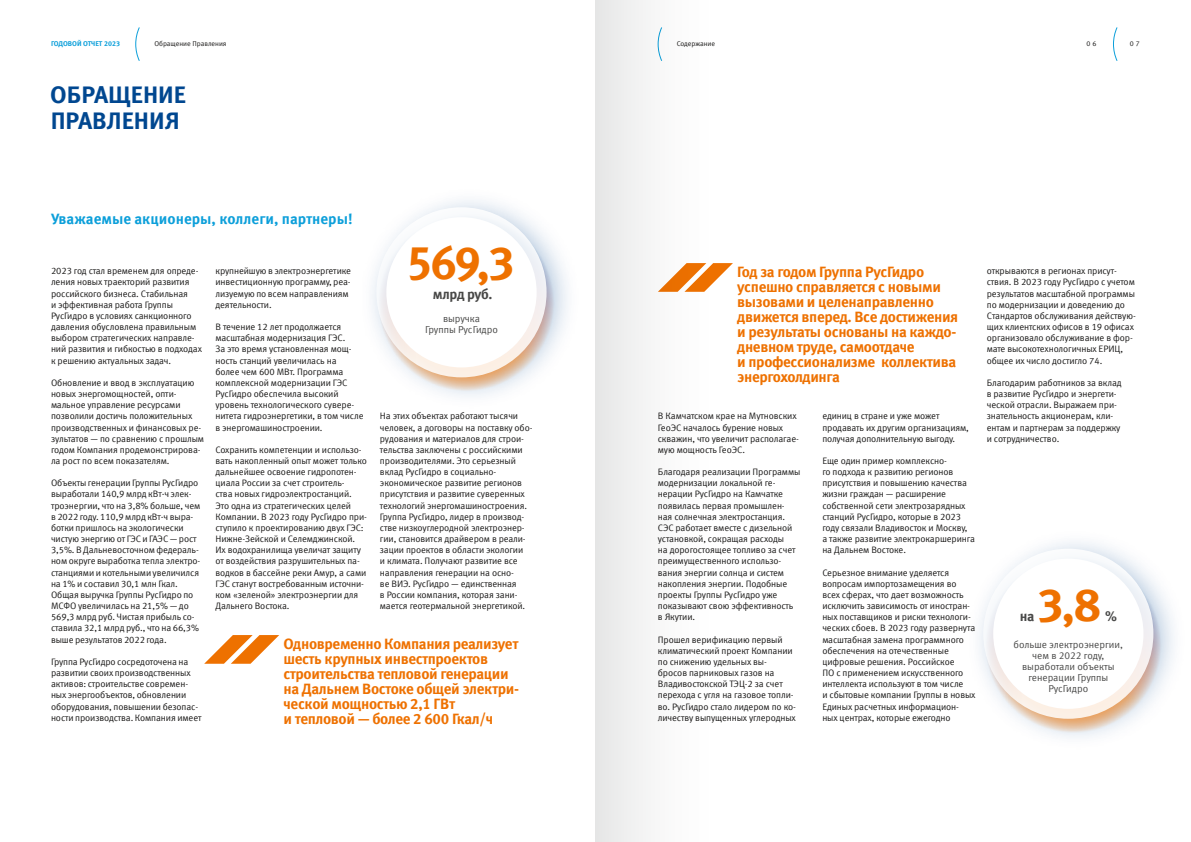
<style>
.page{position:relative;width:1191px;height:842px;background:#fff}
.page>*{position:absolute;margin:0;border:0;box-sizing:border-box;transform-origin:0 0}
.t1{font:700 47px "Meta Offc Pro";color:#ee7100}
.t2{font:700 24px/26px "Meta Offc Pro";color:#004790}
.t3{font:700 15px/15px "Meta Offc Pro";letter-spacing:-.025em;color:#ee7100}
.t4{font:700 15px "Meta Offc Pro";color:#0c9fda}
.t5{font:700 14px "Meta Offc Pro";letter-spacing:-.025em;color:#484847}
.t6{font:10px/11px "Meta Offc Pro Norm";color:#484847;text-align:center}
.t7{font:9.3px/11.2px "Meta Offc Pro Norm";letter-spacing:-.01em;color:#181716}
.t8{font:7px "Meta Offc Pro Norm";color:#181716}
.t9{font:700 7px "Meta Offc Pro";color:#0c9fda}
</style>
<div class="page">
<svg style="left:716px;top:263px;width:17px;height:17px"></svg>
<svg style="left:204px;top:635px;width:75px;height:29px"></svg>
<div style="left:963px;top:527px;width:226px;height:225px;background:#004790;opacity:.7"></div>
<svg style="left:981px;top:552px;width:184px;height:184px;background:#e0d3ca"></svg>
<div style="left:983px;top:549px;width:170px;height:170px;background:linear-gradient(to right,#f9f4f1,#f7f2ef);border-radius:50%"></div>
<div style="left:993px;top:559px;width:150px;height:150px;background:#fff;border-radius:50%"></div>
<div style="left:357px;top:185px;width:225px;height:226px;background:#004790;opacity:.7"></div>
<svg style="left:374px;top:211px;width:184px;height:184px;background:#e0d4cc"></svg>
<div style="left:376px;top:207px;width:170px;height:170px;background:linear-gradient(to right,#f9f5f2,#f7f3f1);border-radius:50%"></div>
<div style="left:386px;top:217px;width:150px;height:150px;background:#fff;border-radius:50%"></div>
<svg style="left:135px;top:27px;width:5px;height:34px"></svg>
<svg style="left:1113px;top:27px;width:4px;height:34px"></svg>
<div style="left:595px;top:0;width:121px;height:842px;background:linear-gradient(to right,#e8e9ea,#fffefb)"></div>
<p class="t9" style="left:51px;top:38px;width:70px">ГОДОВОЙ ОТЧЕТ 2023</p>
<p class="t8" style="left:154px;top:38px;width:74px">Обращение Правления</p>
<p class="t8" style="left:677px;top:38px;width:40px">Содержание</p>
<p class="t8" style="left:1086px;top:38px;width:12px">0 6</p>
<p class="t8" style="left:1129px;top:38px;width:12px">0 7</p>
<h2 class="t2" style="left:50px;top:80px;width:137px">ОБРАЩЕНИЕ<br>ПРАВЛЕНИЯ</h2>
<h3 class="t4" style="left:51px;top:207px;width:303px">Уважаемые акционеры, коллеги, партнеры!</h3>
<p class="t7" style="left:51px;top:265px;width:152px">2023 год стал временем для опреде&shy;ления новых траекторий развития российского бизнеса. Стабильная<br>и эффективная работа Группы РусГидро в условиях санкционного давления обусловлена правильным выбором стратегических направле&shy;ний развития и гибкостью в подходах к решению актуальных задач.</p>
<p class="t7" style="left:51px;top:376px;width:155px">Обновление и ввод в эксплуатацию новых энергомощностей, опти&shy;мальное управление ресурсами позволили достичь положительных производственных и финансовых ре&shy;зультатов — по сравнению с прошлым годом Компания продемонстрирова&shy;ла рост по всем показателям.</p>
<p class="t7" style="left:51px;top:477px;width:151px">Объекты генерации Группы РусГидро выработали 140,9 млрд кВт·ч элек&shy;троэнергии, что на 3,8% больше, чем в 2022 году. 110,9 млрд кВт·ч выра&shy;ботки пришлось на экологически чистую энергию от ГЭС и ГАЭС — рост 3,5%. В Дальневосточном федераль&shy;ном округе выработка тепла электро&shy;станциями и котельными увеличился на 1% и составил 30,1 млн Гкал.<br>Общая выручка Группы РусГидро по МСФО увеличилась на 21,5% — до 569,3 млрд руб. Чистая прибыль со&shy;ставила 32,1 млрд руб., что на 66,3% выше результатов 2022 года.</p>
<p class="t7" style="left:51px;top:655px;width:152px">Группа РусГидро сосредоточена на развитии своих производственных активов: строительстве современ&shy;ных энергообъектов, обновлении оборудования, повышении безопас&shy;ности производства. Компания имеет</p>
<h1 class="t1" style="left:406px;top:226px;width:110px">569,3</h1>
<h3 class="t5" style="left:433px;top:284px;width:61px">млрд руб.</h3>
<p class="t6" style="left:425px;top:313px;width:74px">выручка<br>Группы РусГидро</p>
<h3 class="t3" style="left:737px;top:263px;width:222px">Год за годом Группа РусГидро успешно справляется с новыми вызовами и целенаправленно движется вперед. Все достижения и результаты основаны на каждо&shy;дневном труде, самоотдаче<br>и профессионализме коллектива энергохолдинга</h3>
<p class="t7" style="left:215px;top:265px;width:137px">крупнейшую в электроэнергетике инвестиционную программу, реа&shy;лизуемую по всем направлениям деятельности.</p>
<p class="t7" style="left:215px;top:321px;width:150px">В течение 12 лет продолжается масштабная модернизация ГЭС.<br>За это время установленная мощ&shy;ность станций увеличилась на<br>более чем 600 МВт. Программа комплексной модернизации ГЭС<br>РусГидро обеспечила высокий уровень технологического сувере&shy;нитета гидроэнергетики, в том числе в энергомашиностроении.</p>
<p class="t7" style="left:215px;top:443px;width:153px">Сохранить компетенции и использо&shy;вать накопленный опыт может только дальнейшее освоение гидропотен&shy;циала России за счет строитель-<br>ства новых гидроэлектростанций.<br>Это одна из стратегических целей Компании. В 2023 году РусГидро при&shy;ступило к проектированию двух ГЭС:<br>Нижне-Зейской и Селемджинской.<br>Их водохранилища увеличат защиту от воздействия разрушительных па&shy;водков в бассейне реки Амур, а сами ГЭС станут востребованным источни&shy;ком «зеленой» электроэнергии для Дальнего Востока.</p>
<p class="t7" style="left:380px;top:410px;width:154px">На этих объектах работают тысячи человек, а договоры на поставку обо&shy;рудования и материалов для строи&shy;тельства заключены с российскими производителями. Это серьезный вклад РусГидро в социально&shy;экономическое развитие регионов присутствия и развитие суверенных технологий энергомашиностроения.<br>Группа РусГидро, лидер в производ&shy;стве низкоуглеродной электроэнер&shy;гии, становится драйвером в реали&shy;зации проектов в области экологии<br>и климата. Получают развитие все направления генерации на осно-<br>ве ВИЭ. РусГидро — единственная<br>в России компания, которая зани&shy;мается геотермальной энергетикой.</p>
<p class="t7" style="left:658px;top:410px;width:143px">В Камчатском крае на Мутновских<br>ГеоЭС началось бурение новых скважин, что увеличит располагае&shy;мую мощность ГеоЭС.</p>
<p class="t7" style="left:822px;top:410px;width:148px">единиц в стране и уже может продавать их другим организациям, получая дополнительную выгоду.</p>
<p class="t7" style="left:822px;top:455px;width:154px">Еще один пример комплексно-<br>го подхода к развитию регионов присутствия и повышению качества жизни граждан — расширение собственной сети электрозарядных станций РусГидро, которые в 2023 году связали Владивосток и Москву,<br>а также развитие электрокаршеринга на Дальнем Востоке.</p>
<p class="t7" style="left:822px;top:566px;width:155px">Серьезное внимание уделяется вопросам импортозамещения во всех сферах, что дает возможность исключить зависимость от иностран&shy;ных поставщиков и риски технологи&shy;ческих сбоев. В 2023 году развернута масштабная замена программного обеспечения на отечественные цифровые решения. Российское<br>ПО с применением искусственного интеллекта используют в том числе<br>и сбытовые компании Группы в новых Единых расчетных информацион&shy;ных центрах, которые ежегодно</p>
<p class="t7" style="left:658px;top:466px;width:144px">Благодаря реализации Программы модернизации локальной ге&shy;нерации РусГидро на Камчатке появилась первая промышлен&shy;ная солнечная электростанция.<br>СЭС работает вместе с дизельной установкой, сокращая расходы<br>на дорогостоящее топливо за счет преимущественного использо&shy;вания энергии солнца и систем накопления энергии. Подобные проекты Группы РусГидро уже показывают свою эффективность в Якутии.</p>
<p class="t7" style="left:658px;top:633px;width:140px">Прошел верификацию первый климатический проект Компании по снижению удельных вы&shy;бросов парниковых газов на<br>Владивостокской ТЭЦ-2 за счет перехода с угля на газовое топли&shy;во. РусГидро стало лидером по ко&shy;личеству выпущенных углеродных</p>
<h3 class="t3" style="left:283px;top:635px;width:237px">Одновременно Компания реализует шесть крупных инвестпроектов строительства тепловой генерации на Дальнем Востоке общей электри&shy;ческой мощностью 2,1 ГВт<br>и тепловой — более 2 600 Гкал/ч</h3>
<p class="t7" style="left:986px;top:265px;width:150px">открываются в регионах присут&shy;ствия. В 2023 году РусГидро с учетом результатов масштабной программы по модернизации и доведению до Стандартов обслуживания действую&shy;щих клиентских офисов в 19 офисах организовало обслуживание в фор&shy;мате высокотехнологичных ЕРИЦ, общее их число достигло 74.</p>
<p class="t7" style="left:986px;top:376px;width:136px">Благодарим работников за вклад в развитие РусГидро и энергети&shy;ческой отрасли. Выражаем при&shy;знательность акционерам, кли&shy;ентам и партнерам за поддержку и сотрудничество.</p>
<h1 class="t1" style="left:1037px;top:568px;width:65px">3,8</h1>
<h3 class="t5" style="left:1105px;top:605px;width:13px">%</h3>
<p class="t6" style="left:1013px;top:638px;width:111px">больше электроэнергии, чем в 2022 году, выработали объекты генерации Группы<br>РусГидро</p>
<h3 class="t5" style="left:1020px;top:605px;width:16px">на</h3>
</div>
